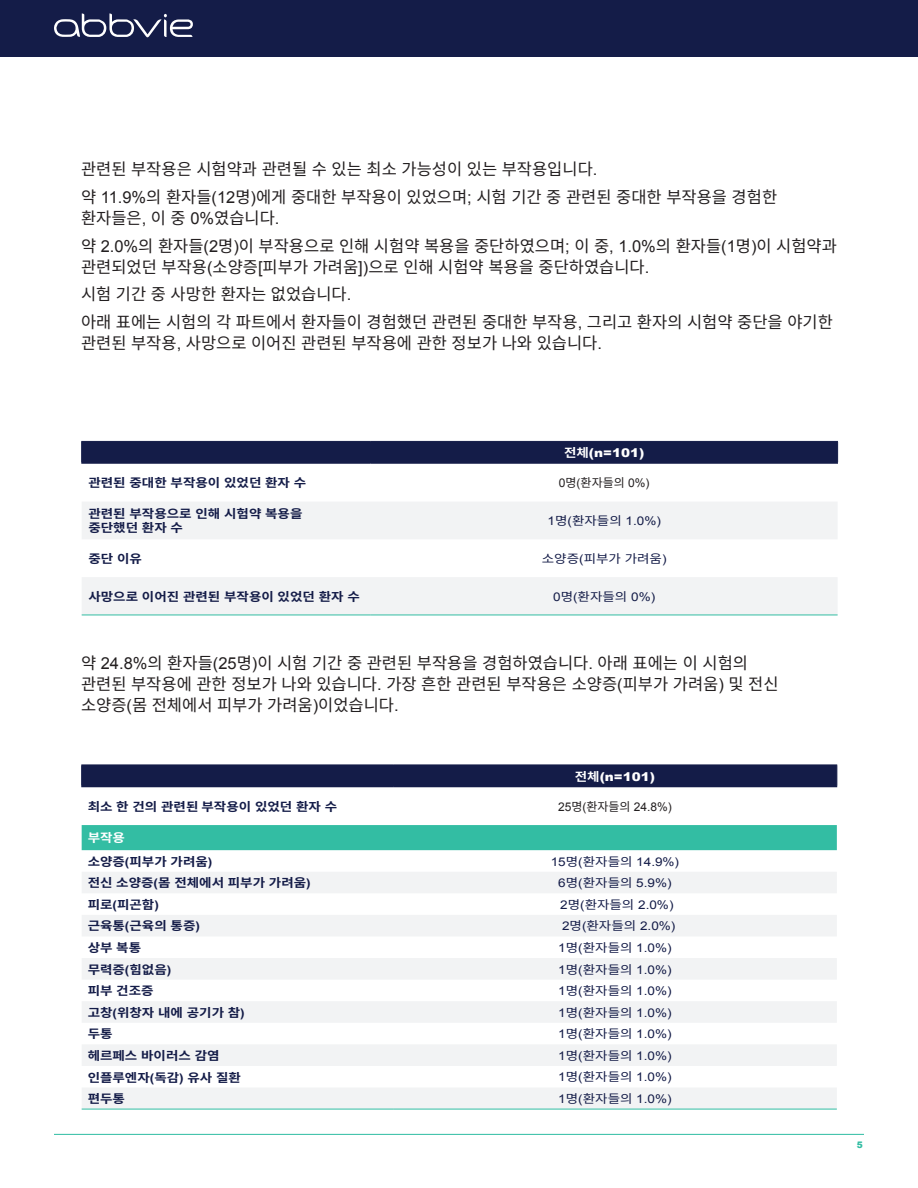
<style>
.page{position:relative;width:918px;height:1188px;background:#fff}
.page>*{position:absolute;margin:0;border:0;box-sizing:border-box;transform-origin:0 0}
.t1{font:16.5px/27.8px "Noto Sans CJ Kkr";color:#231f20}
.t2{font:700 12px/14.4px "Noto Sans CJ Kkr";color:#141c48;scale:1.13 1}
.t3{font:12px "Arial";color:#141c48;scale:1.13 1}
.t4{font:12px "Arial";color:#231f20}
.t5{font:900 12px "Arial";color:#fff;scale:1.13 1}
.t6{font:12px "Noto Sans CJ Kkr";color:#141c48;scale:1.13 1}
.t7{font:900 9px "Arial";color:#33bda3}
.s1{font-family:"Arial"}
.s2{font-family:"Noto Sans CJ Kkr";font-weight:700}
.s3{font-family:"Noto Sans CJ Kkr"}
.s4{color:#fff}
</style>
<div class="page">
<div style="left:0;top:0;width:918px;height:56px;background:#141c48"></div>
<svg style="left:54px;top:13px;width:139px;height:24px"></svg>
<div style="left:82px;top:502px;width:755px;height:37px;background:#f2f3f4"></div>
<div style="left:82px;top:577px;width:756px;height:38px;background:#f2f3f4"></div>
<div style="left:81px;top:441px;width:757px;height:21px;background:#141c48"></div>
<hr style="left:81px;top:462px;width:290px;height:2px;background:#141c48">
<hr style="left:371px;top:462px;width:467px;height:2px;background:#141c48">
<hr style="left:82px;top:615px;width:289px;height:1px;background:#33bda3">
<hr style="left:371px;top:615px;width:467px;height:1px;background:#33bda3">
<div style="left:82px;top:825px;width:755px;height:25px;background:#33bda3"></div>
<svg style="left:82px;top:872px;width:755px;height:237px;fill:#f2f3f4"></svg>
<div style="left:81px;top:765px;width:756px;height:21px;background:#141c48"></div>
<hr style="left:81px;top:786px;width:312px;height:1px;background:#141c48">
<hr style="left:393px;top:786px;width:444px;height:1px;background:#141c48">
<hr style="left:82px;top:1109px;width:311px;height:1px;background:#33bda3">
<hr style="left:393px;top:1109px;width:444px;height:1px;background:#33bda3">
<hr style="left:54px;top:1134px;width:810px;height:1px;background:#2ebca2">
<p class="t1" style="left:81px;top:156px;width:698px">관련된 부작용은 시험약과 관련될 수 있는 최소 가능성이 있는 부작용입니다<span class="s1">.<br></span>약 <span class="s1">11.9%</span>의 환자들<span class="s1">(12</span>명<span class="s1">)</span>에게 중대한 부작용이 있었으며<span class="s1">;</span> 시험 기간 중 관련된 중대한 부작용을 경험한</p>
<p class="t1" style="left:81px;top:204px;width:757px">환자들은<span class="s1">,</span> 이 중 <span class="s1">0%</span>였습니다<span class="s1">.<br></span>약 <span class="s1">2.0%</span>의 환자들<span class="s1">(2</span>명<span class="s1">)</span>이 부작용으로 인해 시험약 복용을 중단하였으며<span class="s1">;</span> 이 중<span class="s1">, 1.0%</span>의 환자들<span class="s1">(1</span>명<span class="s1">)</span>이 시험약과</p>
<p class="t1" style="left:81px;top:253px;width:753px">관련되었던 부작용<span class="s1">(</span>소양증<span class="s1">[</span>피부가 가려움<span class="s1">])</span>으로 인해 시험약 복용을 중단하였습니다<span class="s1">.<br></span>시험 기간 중 사망한 환자는 없었습니다<span class="s1">.<br></span>아래 표에는 시험의 각 파트에서 환자들이 경험했던 관련된 중대한 부작용<span class="s1">,</span> 그리고 환자의 시험약 중단을 야기한</p>
<p class="t1" style="left:81px;top:330px;width:523px">관련된 부작용<span class="s1">,</span> 사망으로 이어진 관련된 부작용에 관한 정보가 나와 있습니다<span class="s1">.</span></p>
<p class="t5" style="left:564px;top:444px;width:73px"><span class="s2">전체</span>(n=101)</p>
<p class="t2" style="left:88px;top:476px;width:194px">관련된 중대한 부작용이 있었던 환자 수</p>
<p class="t4" style="left:559px;top:475px;width:92px">0<span class="s3">명</span>(<span class="s3">환자들의</span> 0%)</p>
<p class="t2" style="left:88px;top:507px;width:191px">관련된 부작용으로 인해 시험약 복용을 중단했던 환자 수</p>
<p class="t3" style="left:548px;top:513px;width:102px">1<span class="s3">명</span>(<span class="s3">환자들의</span> 1.0%)</p>
<p class="t2" style="left:88px;top:552px;width:49px">중단 이유</p>
<p class="t6" style="left:542px;top:552px;width:112px">소양증<span class="s1">(</span>피부가 가려움<span class="s1">)</span></p>
<p class="t2" style="left:88px;top:589px;width:242px">사망으로 이어진 관련된 부작용이 있었던 환자 수</p>
<p class="t3" style="left:553px;top:589px;width:92px">0<span class="s3">명</span>(<span class="s3">환자들의</span> 0%)</p>
<p class="t1" style="left:81px;top:653px;width:699px;line-height:21px">약 <span class="s1">24.8%</span>의 환자들<span class="s1">(25</span>명<span class="s1">)</span>이 시험 기간 중 관련된 부작용을 경험하였습니다<span class="s1">.</span> 아래 표에는 이 시험의 관련된 부작용에 관한 정보가 나와 있습니다<span class="s1">.</span> 가장 흔한 관련된 부작용은 소양증<span class="s1">(</span>피부가 가려움<span class="s1">)</span> 및 전신 소양증<span class="s1">(</span>몸 전체에서 피부가 가려움<span class="s1">)</span>이었습니다<span class="s1">.</span></p>
<p class="t5" style="left:575px;top:768px;width:73px"><span class="s2">전체</span>(n=101)</p>
<p class="t2" style="left:88px;top:800px;width:222px">최소 한 건의 관련된 부작용이 있었던 환자 수</p>
<p class="t4" style="left:558px;top:799px;width:115px">25<span class="s3">명</span>(<span class="s3">환자들의</span> 24.8%)</p>
<p class="t2" style="left:88px;top:827px;width:112px;line-height:23.4px"><span class="s4">부작용<br></span>소양증<span class="s1">(</span>피부가 가려움<span class="s1">)</span></p>
<p class="t3" style="left:551px;top:854px;width:115px">15<span class="s3">명</span>(<span class="s3">환자들의</span> 14.9%)</p>
<p class="t2" style="left:88px;top:876px;width:199px">전신 소양증<span class="s1">(</span>몸 전체에서 피부가 가려움<span class="s1">)</span></p>
<p class="t3" style="left:558px;top:875px;width:102px">6<span class="s3">명</span>(<span class="s3">환자들의</span> 5.9%)</p>
<p class="t2" style="left:88px;top:898px;width:65px">피로<span class="s1">(</span>피곤함<span class="s1">)</span></p>
<p class="t3" style="left:560px;top:897px;width:102px">2<span class="s3">명</span>(<span class="s3">환자들의</span> 2.0%)</p>
<p class="t2" style="left:88px;top:919px;width:101px">근육통<span class="s1">(</span>근육의 통증<span class="s1">)</span></p>
<p class="t3" style="left:562px;top:918px;width:102px">2<span class="s3">명</span>(<span class="s3">환자들의</span> 2.0%)</p>
<p class="t2" style="left:88px;top:941px;width:49px">상부 복통</p>
<p class="t3" style="left:558px;top:940px;width:102px">1<span class="s3">명</span>(<span class="s3">환자들의</span> 1.0%)</p>
<p class="t2" style="left:88px;top:962px;width:76px">무력증<span class="s1">(</span>힘없음<span class="s1">)</span></p>
<p class="t3" style="left:558px;top:962px;width:102px">1<span class="s3">명</span>(<span class="s3">환자들의</span> 1.0%)</p>
<p class="t2" style="left:88px;top:984px;width:60px">피부 건조증</p>
<p class="t3" style="left:558px;top:983px;width:102px">1<span class="s3">명</span>(<span class="s3">환자들의</span> 1.0%)</p>
<p class="t2" style="left:88px;top:1005px;width:141px">고창<span class="s1">(</span>위창자 내에 공기가 참<span class="s1">)</span></p>
<p class="t3" style="left:558px;top:1005px;width:102px">1<span class="s3">명</span>(<span class="s3">환자들의</span> 1.0%)</p>
<p class="t2" style="left:88px;top:1027px;width:24px">두통</p>
<p class="t3" style="left:558px;top:1026px;width:102px">1<span class="s3">명</span>(<span class="s3">환자들의</span> 1.0%)</p>
<p class="t2" style="left:88px;top:1049px;width:118px">헤르페스 바이러스 감염</p>
<p class="t3" style="left:558px;top:1048px;width:102px">1<span class="s3">명</span>(<span class="s3">환자들의</span> 1.0%)</p>
<p class="t2" style="left:88px;top:1070px;width:137px">인플루엔자<span class="s1">(</span>독감<span class="s1">)</span> 유사 질환</p>
<p class="t3" style="left:558px;top:1069px;width:102px">1<span class="s3">명</span>(<span class="s3">환자들의</span> 1.0%)</p>
<p class="t2" style="left:88px;top:1092px;width:35px">편두통</p>
<p class="t3" style="left:558px;top:1091px;width:102px">1<span class="s3">명</span>(<span class="s3">환자들의</span> 1.0%)</p>
<p class="t7" style="left:857px;top:1139px;width:8px">5</p>
</div>
